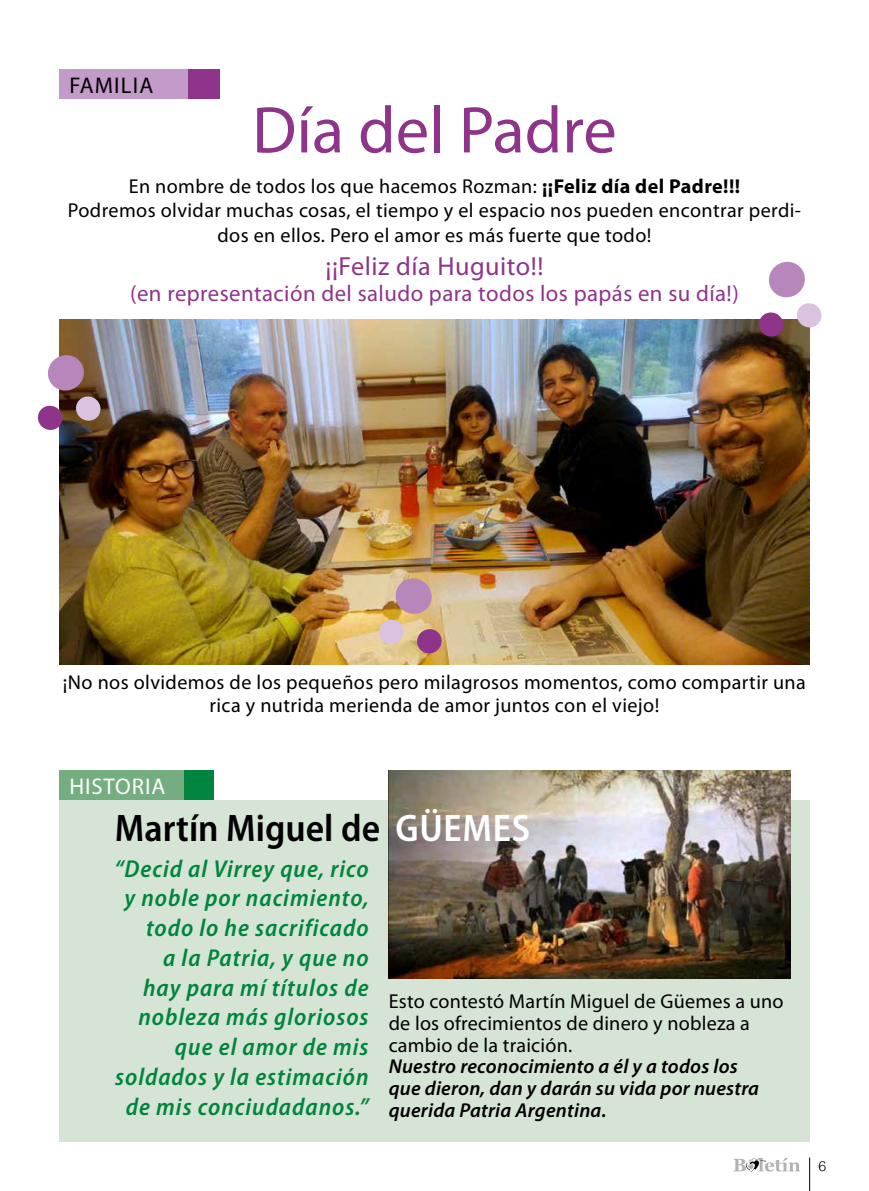
<style>
.page{position:relative;width:869px;height:1191px;background:#fff}
.page>*{position:absolute;margin:0;border:0;box-sizing:border-box;transform-origin:0 0}
.t1{font:66.5px "Myriad Pro";color:#8e348a}
.t2{font:600 semi-condensed 38.5px "Myriad Pro";color:#000}
.t3{font:26.25px "Myriad Pro";letter-spacing:.02em;color:#8e348a}
.t4{font:italic 600 semi-condensed 24.5px/29.8px "Myriad Pro";letter-spacing:.04em;color:#00853e;text-align:right}
.t5{font:22.75px "Myriad Pro";letter-spacing:.02em;color:#8e348a}
.t6{font:22.75px "Myriad Pro";letter-spacing:.04em;color:#fff}
.t7{font:22.75px "Myriad Pro";letter-spacing:.05em;color:#000}
.t8{font:20.12px/24.5px "Myriad Pro";letter-spacing:.02em;color:#000;text-align:center}
.t9{font:italic 600 20.12px/21.9px "Myriad Pro";letter-spacing:.01em;color:#000}
.t10{font:300 14px "Helvetica";color:#000}
.s1{font-weight:700}
.s2{color:#fff}
</style>
<div class="page">
<hr style="left:809px;top:1157px;width:1px;height:34px;background:#000">
<svg style="left:733px;top:1157px;width:66px;height:14px"></svg>
<div style="left:59px;top:800px;width:750px;height:341px;background:#d6e4d5"></div>
<img style="left:60px;top:319px;width:749px;height:345px">
<div style="left:59px;top:69px;width:129px;height:30px;background:#c29bc8"></div>
<div style="left:188px;top:69px;width:32px;height:30px;background:#8e348a"></div>
<svg style="left:37px;top:353px;width:65px;height:78px"></svg>
<svg style="left:756px;top:261px;width:66px;height:77px"></svg>
<svg style="left:377px;top:576px;width:66px;height:79px"></svg>
<div style="left:59px;top:770px;width:125px;height:30px;background:#74ae80"></div>
<div style="left:184px;top:770px;width:29px;height:30px;background:#00853e"></div>
<img style="left:388px;top:770px;width:401px;height:208px">
<p class="t7" style="left:69px;top:71px;width:85px">FAMILIA</p>
<h1 class="t1" style="left:252px;top:89px;width:366px">Día del Padre</h1>
<p class="t8" style="left:68px;top:174px;width:734px">En nombre de todos los que hacemos Rozman: <span class="s1">¡¡Feliz día del Padre!!!<br></span>Podremos olvidar muchas cosas, el tiempo y el espacio nos pueden encontrar perdi&shy;dos en ellos. Pero el amor es más fuerte que todo!</p>
<h3 class="t3" style="left:325px;top:250px;width:219px">¡¡Feliz día Huguito!!</h3>
<p class="t5" style="left:130px;top:280px;width:609px">(en representación del saludo para todos los papás en su día!)</p>
<p class="t8" style="left:63px;top:670px;width:744px;line-height:22.8px">¡No nos olvidemos de los pequeños pero milagrosos momentos, como compartir una rica y nutrida merienda de amor juntos con el viejo!</p>
<p class="t6" style="left:69px;top:772px;width:97px">HISTORIA</p>
<h2 class="t2" style="left:115px;top:807px;width:417px">Martín Miguel de <span class="s2">GÜEMES</span></h2>
<p class="t4" style="left:114px;top:854px;width:256px">“Decid al Virrey que, rico y noble por nacimiento, todo lo he sacrificado<br>a la Patria, y que no<br>hay para mí títulos de nobleza más gloriosos que el amor de mis soldados y la estimación de mis conciudadanos.”</p>
<p class="t8" style="left:388px;top:989px;width:396px;line-height:21.9px;text-align:left">Esto contestó Martín Miguel de Güemes a uno de los ofrecimientos de dinero y nobleza a cambio de la traición.</p>
<p class="t9" style="left:388px;top:1056px;width:372px">Nuestro reconocimiento a él y a todos los que dieron, dan y darán su vida por nuestra querida Patria Argentina.</p>
<p class="t10" style="left:818px;top:1157px;width:9px">6</p>
</div>
